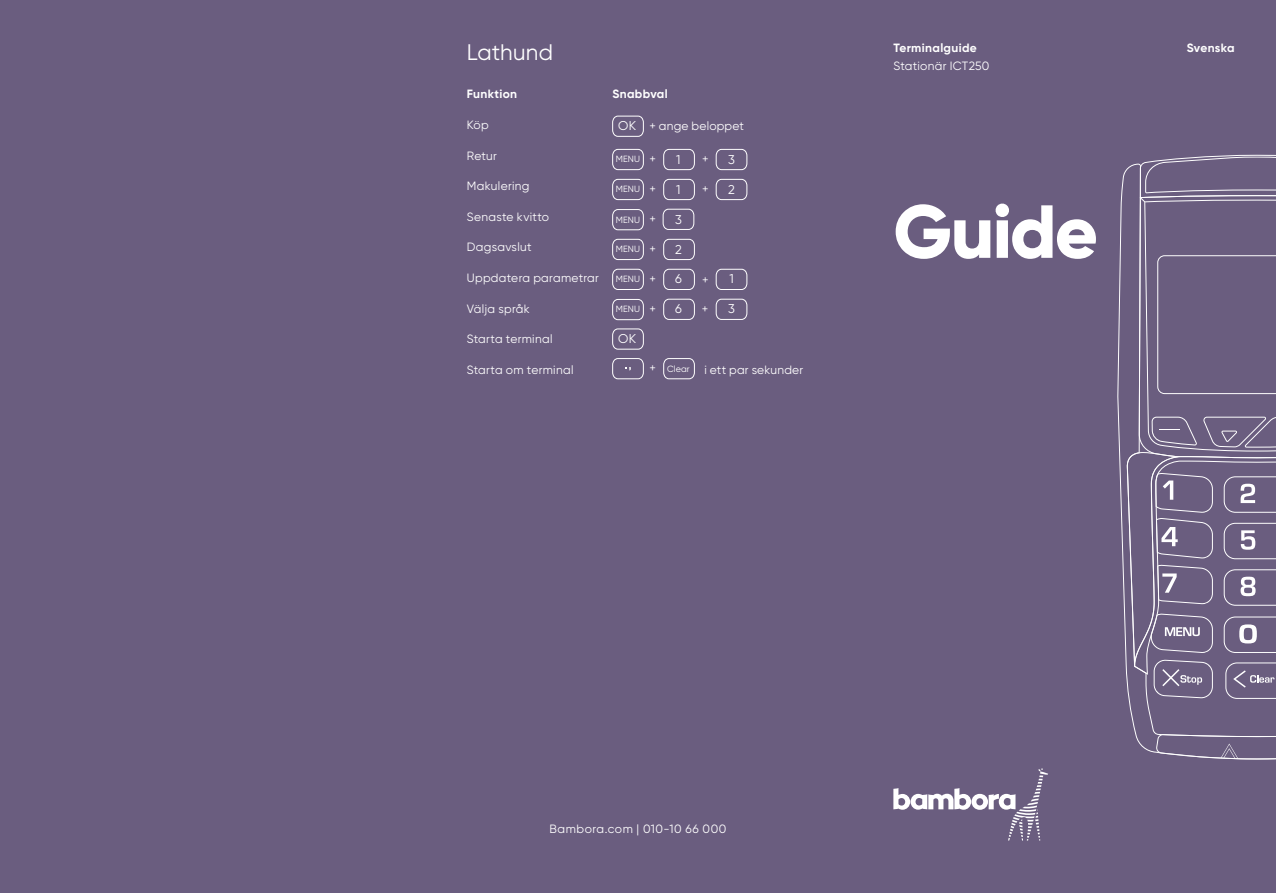
<style>
.page{position:relative;width:1276px;height:893px;background:#6a5d7f}
.page>*{position:absolute;margin:0;border:0;box-sizing:border-box;transform-origin:0 0}
.t1{font:800 75px "Gilroy";letter-spacing:-.025em;color:#fff}
.t2{font:22.5px "Gilroy";letter-spacing:.005em;color:#fff}
.t3{font:12.75px "Gilroy";color:#fff}
.t4{font:12px "Gilroy";letter-spacing:.025em;color:#fff}
.t5{font:700 12px "Gilroy";letter-spacing:.03em;color:#fff}
.t6{font:12px "Gilroy";letter-spacing:.05em;color:#fff}
.t7{font:9px "Gilroy";letter-spacing:.01em;color:#fff}
</style>
<div class="page">
<svg style="left:663px;top:179px;width:32px;height:21px"></svg>
<svg style="left:662px;top:209px;width:32px;height:21px"></svg>
<svg style="left:715px;top:299px;width:32px;height:21px"></svg>
<svg style="left:663px;top:269px;width:32px;height:21px"></svg>
<svg style="left:663px;top:239px;width:32px;height:21px"></svg>
<svg style="left:715px;top:179px;width:32px;height:21px"></svg>
<svg style="left:715px;top:269px;width:32px;height:21px"></svg>
<svg style="left:663px;top:299px;width:32px;height:21px"></svg>
<svg style="left:612px;top:358px;width:32px;height:21px"></svg>
<svg style="left:663px;top:358px;width:32px;height:21px"></svg>
<svg style="left:612px;top:116px;width:32px;height:21px"></svg>
<svg style="left:612px;top:328px;width:32px;height:22px"></svg>
<svg style="left:663px;top:149px;width:32px;height:21px"></svg>
<svg style="left:715px;top:149px;width:32px;height:21px"></svg>
<svg style="left:612px;top:149px;width:32px;height:21px"></svg>
<svg style="left:612px;top:179px;width:32px;height:21px"></svg>
<svg style="left:612px;top:209px;width:32px;height:21px"></svg>
<svg style="left:612px;top:239px;width:32px;height:21px"></svg>
<svg style="left:612px;top:269px;width:32px;height:21px"></svg>
<svg style="left:612px;top:299px;width:32px;height:21px"></svg>
<svg style="left:893px;top:768px;width:155px;height:72px"></svg>
<svg style="left:1117px;top:170px;width:41px;height:583px"></svg>
<svg style="left:1126px;top:155px;width:150px;height:544px"></svg>
<svg style="left:1156px;top:734px;width:120px;height:25px"></svg>
<p class="t2" style="left:467px;top:38px;width:88px">Lathund</p>
<p class="t5" style="left:467px;top:87px;width:52px">Funktion</p>
<p class="t5" style="left:612px;top:87px;width:57px">Snabbval</p>
<p class="t4" style="left:467px;top:118px;width:24px">Köp</p>
<p class="t4" style="left:467px;top:148px;width:32px">Retur</p>
<p class="t4" style="left:467px;top:179px;width:64px">Makulering</p>
<p class="t4" style="left:467px;top:209px;width:84px">Senaste kvitto</p>
<p class="t4" style="left:467px;top:240px;width:66px">Dagsavslut</p>
<p class="t4" style="left:467px;top:271px;width:134px">Uppdatera parametrar</p>
<p class="t4" style="left:467px;top:301px;width:64px">Välja språk</p>
<p class="t4" style="left:467px;top:332px;width:87px">Starta terminal</p>
<p class="t4" style="left:467px;top:362px;width:108px">Starta om terminal</p>
<p class="t3" style="left:618px;top:118px;width:19px">OK</p>
<p class="t4" style="left:649px;top:118px;width:96px">+ ange beloppet</p>
<p class="t3" style="left:676px;top:151px;width:6px">1</p>
<p class="t3" style="left:676px;top:182px;width:6px">1</p>
<p class="t3" style="left:675px;top:212px;width:8px">3</p>
<p class="t3" style="left:728px;top:151px;width:8px">3</p>
<p class="t3" style="left:728px;top:182px;width:8px">2</p>
<p class="t7" style="left:616px;top:154px;width:26px">MENU</p>
<p class="t7" style="left:616px;top:184px;width:26px">MENU</p>
<p class="t7" style="left:616px;top:214px;width:26px">MENU</p>
<p class="t7" style="left:616px;top:244px;width:26px">MENU</p>
<p class="t7" style="left:616px;top:274px;width:26px">MENU</p>
<p class="t7" style="left:616px;top:304px;width:26px">MENU</p>
<p class="t4" style="left:649px;top:152px;width:8px">+</p>
<p class="t4" style="left:649px;top:182px;width:8px">+</p>
<p class="t4" style="left:649px;top:212px;width:8px">+</p>
<p class="t4" style="left:649px;top:242px;width:8px">+</p>
<p class="t4" style="left:649px;top:272px;width:8px">+</p>
<p class="t4" style="left:649px;top:302px;width:8px">+</p>
<p class="t4" style="left:702px;top:152px;width:8px">+</p>
<p class="t4" style="left:702px;top:182px;width:8px">+</p>
<p class="t3" style="left:675px;top:241px;width:8px">2</p>
<p class="t3" style="left:675px;top:271px;width:8px">6</p>
<p class="t3" style="left:729px;top:271px;width:6px">1</p>
<p class="t3" style="left:728px;top:301px;width:8px">3</p>
<p class="t4" style="left:702px;top:272px;width:8px">+</p>
<p class="t3" style="left:675px;top:301px;width:8px">6</p>
<p class="t4" style="left:702px;top:302px;width:8px">+</p>
<p class="t3" style="left:618px;top:331px;width:19px">OK</p>
<p class="t7" style="left:667px;top:363px;width:24px">Clear</p>
<p class="t4" style="left:704px;top:362px;width:100px">i ett par sekunder</p>
<p class="t4" style="left:649px;top:361px;width:8px">+</p>
<p class="t5" style="left:893px;top:40px;width:85px">Terminalguide</p>
<p class="t4" style="left:893px;top:58px;width:97px">Stationär ICT250</p>
<p class="t1" style="left:893px;top:184px;width:206px">Guide</p>
<p class="t5" style="left:1186px;top:40px;width:49px">Svenska</p>
<p class="t6" style="left:549px;top:822px;width:178px">Bambora.com | 010-10 66 000</p>
</div>
